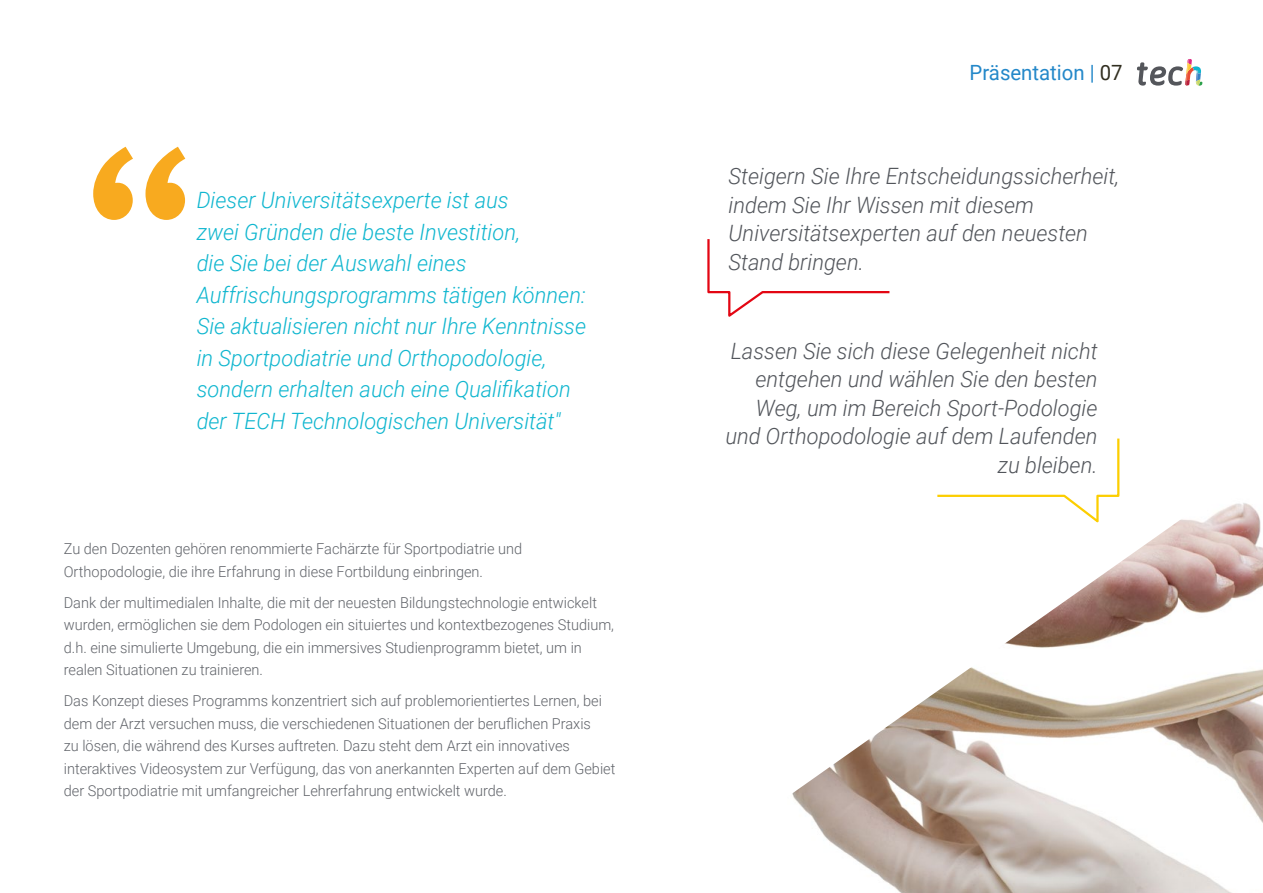
<style>
.page{position:relative;width:1263px;height:893px;background:#fff}
.page>*{position:absolute;margin:0;border:0;box-sizing:border-box;transform-origin:0 0}
.t1{font:italic 300 22.5px/31.5px "Roboto";color:#0fb6cf}
.t2{font:italic 300 22.5px/28.5px "Roboto";color:#52555b;text-align:right}
.t3{font:21px "Roboto";color:#2488c9}
.t4{font:300 15px/22.5px "Roboto";color:#61646a}
.s1{color:#312e20}
</style>
<div class="page">
<svg style="left:93px;top:147px;width:92px;height:73px"></svg>
<svg style="left:1117px;top:438px;width:3px;height:23px"></svg>
<img style="left:792px;top:461px;width:471px;height:432px">
<svg style="left:707px;top:239px;width:183px;height:78px"></svg>
<svg style="left:1137px;top:59px;width:65px;height:27px"></svg>
<p class="t1" style="left:197px;top:184px;width:391px">Dieser Universitätsexperte ist aus<br>zwei Gründen die beste Investition,<br>die Sie bei der Auswahl eines Auffrischungsprogramms tätigen können:<br>Sie aktualisieren nicht nur Ihre Kenntnisse in Sportpodiatrie und Orthopodologie, sondern erhalten auch eine Qualifikation der TECH Technologischen Universität"</p>
<p class="t4" style="left:64px;top:537px;width:460px">Zu den Dozenten gehören renommierte Fachärzte für Sportpodiatrie und<br>Orthopodologie, die ihre Erfahrung in diese Fortbildung einbringen.</p>
<p class="t4" style="left:64px;top:590px;width:552px">Dank der multimedialen Inhalte, die mit der neuesten Bildungstechnologie entwickelt wurden, ermöglichen sie dem Podologen ein situiertes und kontextbezogenes Studium, d.h. eine simulierte Umgebung, die ein immersives Studienprogramm bietet, um in realen Situationen zu trainieren.</p>
<p class="t4" style="left:64px;top:689px;width:553px">Das Konzept dieses Programms konzentriert sich auf problemorientiertes Lernen, bei dem der Arzt versuchen muss, die verschiedenen Situationen der beruflichen Praxis<br>zu lösen, die während des Kurses auftreten. Dazu steht dem Arzt ein innovatives interaktives Videosystem zur Verfügung, das von anerkannten Experten auf dem Gebiet der Sportpodiatrie mit umfangreicher Lehrerfahrung entwickelt wurde.</p>
<h2 class="t3" style="left:969px;top:57px;width:155px">Präsentation | <span class="s1">07</span></h2>
<h1 class="t2" style="left:729px;top:161px;width:392px;text-align:left">Steigern Sie Ihre Entscheidungssicherheit, indem Sie Ihr Wissen mit diesem Universitätsexperten auf den neuesten Stand bringen.</h1>
<h1 class="t2" style="left:725px;top:335px;width:374px">Lassen Sie sich diese Gelegenheit nicht entgehen und wählen Sie den besten<br>Weg, um im Bereich Sport-Podologie und Orthopodologie auf dem Laufenden zu bleiben.</h1>
</div>
